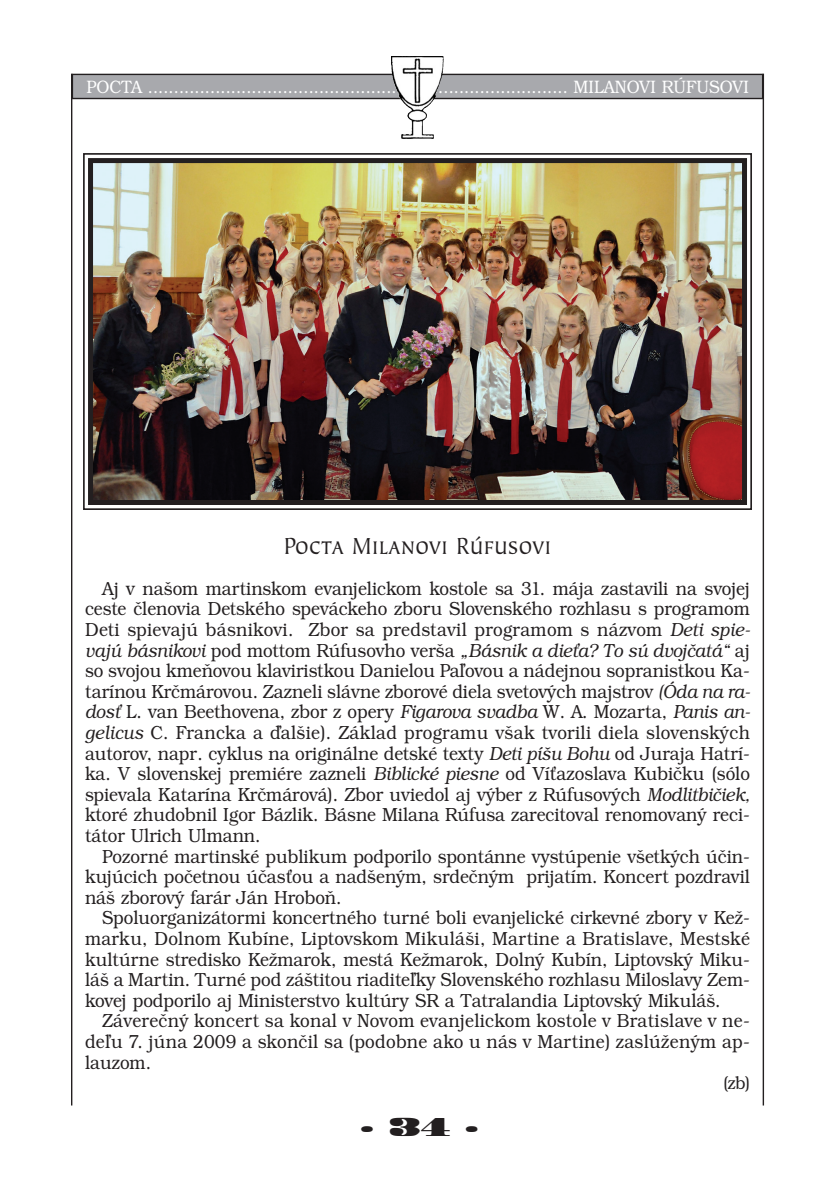
<style>
.page{position:relative;width:838px;height:1190px;background:#fff}
.page>*{position:absolute;margin:0;border:0;box-sizing:border-box;transform-origin:0 0}
.t1{font:24px "Tiepolo Itc SCTCE Boo";letter-spacing:.055em;color:#231f20;scale:.9 1}
.t2{font:24px "Madrone";color:#231f20}
.t3{font:300 19px/20.6px "Bookman Itc LCE";color:#231f20;text-align:justify;scale:.9 1}
.t4{font:300 18px "Bookman Itc LCE";color:#fff;scale:.9 1}
.t5{font:300 18px "Bookman Itc LCE";color:#231f20;scale:.9 1}
.s1{font-style:italic}
</style>
<div class="page">
<div style="left:72px;top:74px;width:691px;height:25px;background:#a8a9ad"></div>
<div style="left:72px;top:74px;width:691px;height:25px;border:1px solid #231f20"></div>
<hr style="left:71px;top:74px;width:1px;height:1032px;background:#231f20">
<hr style="left:763px;top:74px;width:1px;height:1032px;background:#231f20">
<img style="left:399px;top:56px;width:45px;height:83px">
<img style="left:94px;top:164px;width:647px;height:335px">
<div style="left:83px;top:153px;width:669px;height:357px;border:2px solid #231f20"></div>
<div style="left:88px;top:158px;width:659px;height:347px;border:5px solid #231f20"></div>
<p class="t4" style="left:86px;top:80px;width:738px">POCTA ................................................................................. MILANOVI RÚFUSOVI</p>
<p class="t1" style="left:284px;top:532px;width:298px">Pocta Milanovi Rúfusovi</p>
<p class="t3" style="left:85px;top:580px;width:741px;text-indent:17px">Aj v našom martinskom evanjelickom kostole sa 31. mája zastavili na svojej ceste členovia Detského speváckeho zboru Slovenského rozhlasu s programom Deti spievajú básnikovi. Zbor sa predstavil programom s názvom <span class="s1">Deti spie&shy;vajú básnikovi</span> pod mottom Rúfusovho verša <span class="s1">„Básnik a dieťa? To sú dvojčatá“</span> aj so svojou kmeňovou klaviristkou Danielou Paľovou a nádejnou sopranistkou Ka&shy;tarínou Krčmárovou. Zazneli slávne zborové diela svetových majstrov <span class="s1">(Óda na ra&shy;dosť</span> L. van Beethovena, zbor z opery <span class="s1">Figarova svadba</span> W. A. Mozarta, <span class="s1">Panis an&shy;gelicus</span> C. Francka a ďalšie). Základ programu však tvorili diela slovenských autorov, napr. cyklus na originálne detské texty <span class="s1">Deti píšu Bohu</span> od Juraja Hatrí&shy;ka. V slovenskej premiére zazneli <span class="s1">Biblické piesne</span> od Víťazoslava Kubičku (sólo spievala Katarína Krčmárová). Zbor uviedol aj výber z Rúfusových <span class="s1">Modlitbičiek, </span>ktoré zhudobnil Igor Bázlik. Básne Milana Rúfusa zarecitoval renomovaný reci&shy;tátor Ulrich Ulmann.</p>
<p class="t3" style="left:85px;top:848px;width:740px;text-indent:17px">Pozorné martinské publikum podporilo spontánne vystúpenie všetkých účin&shy;kujúcich početnou účasťou a nadšeným, srdečným prijatím. Koncert pozdravil náš zborový farár Ján Hroboň.</p>
<p class="t3" style="left:85px;top:910px;width:740px;text-indent:17px">Spoluorganizátormi koncertného turné boli evanjelické cirkevné zbory v Kež&shy;marku, Dolnom Kubíne, Liptovskom Mikuláši, Martine a Bratislave, Mestské kultúrne stredisko Kežmarok, mestá Kežmarok, Dolný Kubín, Liptovský Miku&shy;láš a Martin. Turné pod záštitou riaditeľky Slovenského rozhlasu Miloslavy Zem&shy;kovej podporilo aj Ministerstvo kultúry SR a Tatralandia Liptovský Mikuláš.</p>
<p class="t3" style="left:85px;top:1013px;width:740px;text-indent:17px">Záverečný koncert sa konal v Novom evanjelickom kostole v Bratislave v ne&shy;deľu 7. júna 2009 a skončil sa (podobne ako u nás v Martine) zaslúženým ap&shy;lauzom.</p>
<p class="t5" style="left:723px;top:1076px;width:31px">(zb)</p>
<p class="t2" style="left:360px;top:1116px;width:120px">.34.</p>
</div>
